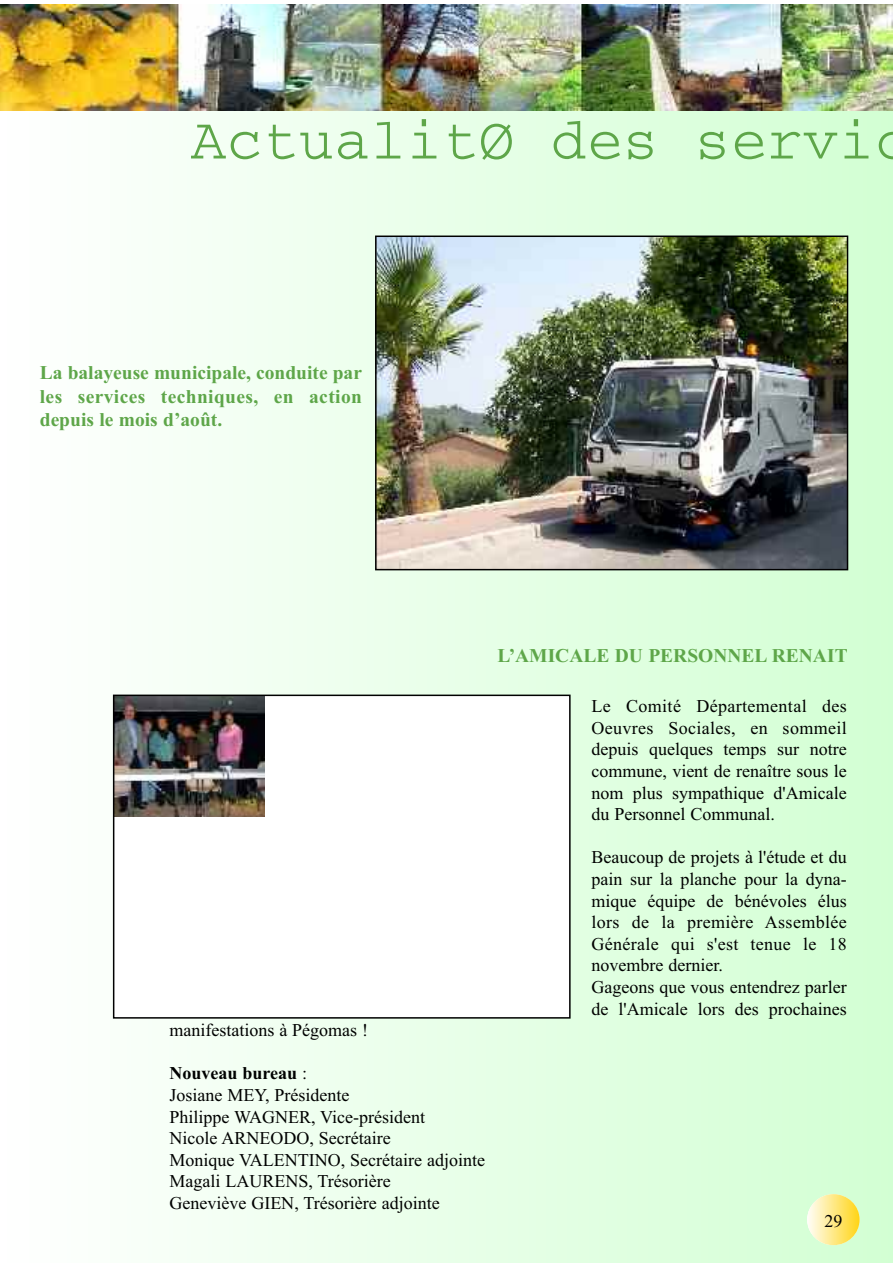
<style>
.page{position:relative;width:893px;height:1263px;background:#fff}
.page>*{position:absolute;margin:0;border:0;box-sizing:border-box;transform-origin:0 0}
.t1{font:60px "Courier";color:#5ea649}
.t2{font:700 19.5px/23.4px "Times New Roman";color:#5ea649;text-align:justify}
.t3{font:18px/21.6px "Times New Roman";color:#000}
.s1{font-weight:700}
</style>
<div class="page">
<div style="left:0;top:55px;width:893px;height:1208px;background:linear-gradient(to right,#fff,#d2ffd3)"></div>
<img style="left:378px;top:238px;width:467px;height:329px">
<div style="left:375px;top:235px;width:473px;height:335px;border:2px solid #000"></div>
<img style="left:0;top:4px;width:892px;height:107px">
<div style="left:114px;top:695px;width:456px;height:323px;background:#fff"></div>
<img style="left:116px;top:697px;width:149px;height:119px">
<div style="left:113px;top:694px;width:458px;height:324px;border:2px solid #000"></div>
<div style="left:807px;top:1194px;width:53px;height:51px;background:linear-gradient(to right,#fffef9,#ffd516);border-radius:50%"></div>
<h1 class="t1" style="left:190px;top:121px;width:686px">ActualitØ des servi</h1>
<p class="t2" style="left:40px;top:361px;width:324px">La balayeuse municipale, conduite par les services techniques, en action depuis le mois d’août.</p>
<p class="t2" style="left:497px;top:644px;width:352px">L’AMICALE DU PERSONNEL RENAIT</p>
<p class="t3" style="left:169px;top:1019px;width:200px">manifestations à Pégomas !</p>
<p class="t3" style="left:169px;top:1062px;width:317px"><span class="s1">Nouveau bureau</span> :<br>Josiane MEY, Présidente<br>Philippe WAGNER, Vice-président<br>Nicole ARNEODO, Secrétaire<br>Monique VALENTINO, Secrétaire adjointe<br>Magali LAURENS, Trésorière<br>Geneviève GIEN, Trésorière adjointe</p>
<p class="t3" style="left:591px;top:695px;width:257px;text-align:justify">Le Comité Départemental des Oeuvres Sociales, en sommeil depuis quelques temps sur notre commune, vient de renaître sous le nom plus sympathique d'Amicale du Personnel Communal.</p>
<p class="t3" style="left:591px;top:846px;width:257px">Beaucoup de projets à l'étude et du pain sur la planche pour la dyna&shy;mique équipe de bénévoles élus lors de la première Assemblée<br>Générale qui s'est tenue le 18 novembre dernier.<br>Gageons que vous entendrez parler de l'Amicale lors des prochaines</p>
<p class="t3" style="left:824px;top:1210px;width:19px">29</p>
</div>
